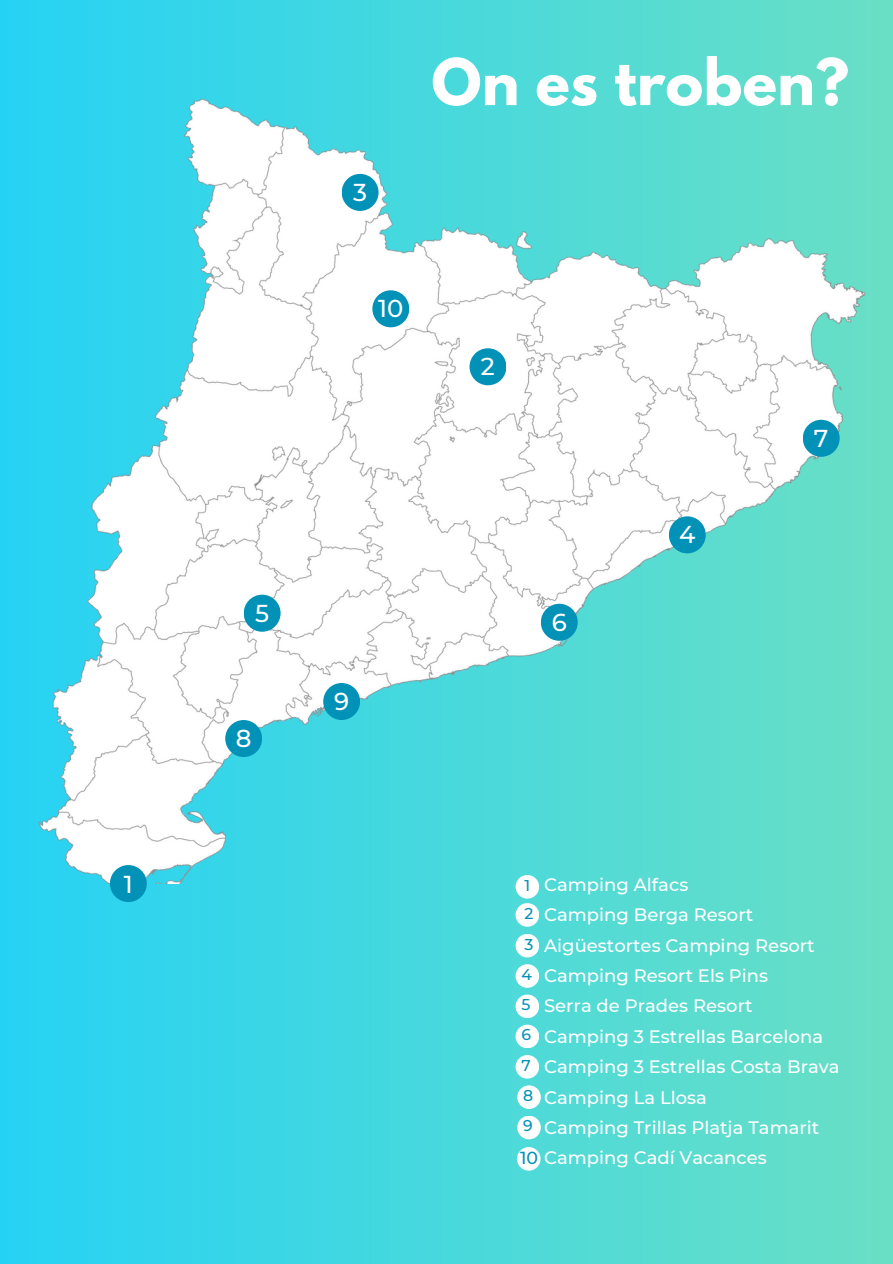
<style>
.page{position:relative;width:893px;height:1264px;background:#fff}
.page>*{position:absolute;margin:0;border:0;box-sizing:border-box;transform-origin:0 0}
.t1{font:700 57px "League Spartan";letter-spacing:.005em;color:#fff}
.t2{font:500 24.45px "Montserrat";color:#fff}
.t3{font:500 18px "Montserrat";color:#fff}
.t4{font:500 15.6px "Montserrat";color:#0292b7}
.s1{font-size:17.4px;color:#0292b7}
</style>
<div class="page">
<div style="left:0;top:0;width:892px;height:1263px;background:linear-gradient(to right,#26d2f4,#6adfc5)"></div>
<img style="left:0;top:0;width:892px;height:883px">
<div style="left:341px;top:174px;width:37px;height:37px;background:#0292b7;border-radius:50%"></div>
<div style="left:515px;top:903px;width:24px;height:23px;background:#fff;border-radius:50%"></div>
<div style="left:515px;top:875px;width:24px;height:23px;background:#fff;border-radius:50%"></div>
<div style="left:515px;top:964px;width:24px;height:23px;background:#fff;border-radius:50%"></div>
<div style="left:515px;top:933px;width:24px;height:24px;background:#fff;border-radius:50%"></div>
<div style="left:110px;top:865px;width:37px;height:37px;background:#0292b7;border-radius:50%"></div>
<div style="left:469px;top:348px;width:37px;height:37px;background:#0292b7;border-radius:50%"></div>
<div style="left:668px;top:516px;width:37px;height:37px;background:#0292b7;border-radius:50%"></div>
<div style="left:515px;top:994px;width:24px;height:24px;background:#fff;border-radius:50%"></div>
<div style="left:515px;top:1024px;width:24px;height:24px;background:#fff;border-radius:50%"></div>
<div style="left:244px;top:594px;width:36px;height:37px;background:#0292b7;border-radius:50%"></div>
<div style="left:515px;top:1055px;width:24px;height:23px;background:#fff;border-radius:50%"></div>
<div style="left:541px;top:603px;width:36px;height:37px;background:#0292b7;border-radius:50%"></div>
<div style="left:802px;top:420px;width:37px;height:37px;background:#0292b7;border-radius:50%"></div>
<div style="left:517px;top:1085px;width:23px;height:23px;background:#fff;border-radius:50%"></div>
<div style="left:225px;top:720px;width:37px;height:37px;background:#0292b7;border-radius:50%"></div>
<div style="left:517px;top:1115px;width:24px;height:24px;background:#fff;border-radius:50%"></div>
<div style="left:323px;top:683px;width:37px;height:37px;background:#0292b7;border-radius:50%"></div>
<div style="left:372px;top:290px;width:37px;height:37px;background:#0292b7;border-radius:50%"></div>
<div style="left:517px;top:1147px;width:23px;height:23px;background:#fff;border-radius:50%"></div>
<p class="t2" style="left:124px;top:869px;width:11px">1</p>
<p class="t2" style="left:255px;top:598px;width:15px">5</p>
<p class="t2" style="left:236px;top:723px;width:17px">8</p>
<p class="t2" style="left:353px;top:177px;width:15px">3</p>
<h1 class="t1" style="left:431px;top:54px;width:419px">On es troben?</h1>
<p class="t2" style="left:378px;top:293px;width:27px">10</p>
<p class="t2" style="left:481px;top:351px;width:15px">2</p>
<p class="t2" style="left:334px;top:686px;width:17px">9</p>
<p class="t2" style="left:551px;top:607px;width:17px">6</p>
<p class="t2" style="left:679px;top:519px;width:18px">4</p>
<p class="t2" style="left:813px;top:423px;width:16px">7</p>
<p class="t3" style="left:544px;top:873px;width:146px">Camping Alfacs</p>
<p class="t3" style="left:544px;top:903px;width:211px">Camping Berga Resort</p>
<p class="t3" style="left:544px;top:934px;width:272px">Aigüestortes Camping Resort</p>
<p class="t3" style="left:544px;top:964px;width:226px">Camping Resort Els Pins</p>
<p class="t3" style="left:544px;top:994px;width:210px">Serra de Prades Resort</p>
<p class="t3" style="left:544px;top:1025px;width:280px">Camping 3 Estrellas Barcelona</p>
<p class="t3" style="left:544px;top:1055px;width:297px">Camping 3 Estrellas Costa Brava</p>
<p class="t3" style="left:544px;top:1086px;width:164px">Camping La Llosa</p>
<p class="t3" style="left:544px;top:1116px;width:277px">Camping Trillas Platja Tamarit</p>
<p class="t3" style="left:520px;top:1146px;width:248px"><span class="s1">10</span> Camping Cadí Vacances</p>
<p class="t4" style="left:524px;top:876px;width:7px">1</p>
<p class="t4" style="left:524px;top:903px;width:10px">2</p>
<p class="t4" style="left:524px;top:934px;width:10px">3</p>
<p class="t4" style="left:521px;top:964px;width:12px">4</p>
<p class="t4" style="left:521px;top:995px;width:10px">5</p>
<p class="t4" style="left:521px;top:1025px;width:11px">6</p>
<p class="t4" style="left:521px;top:1055px;width:11px">7</p>
<p class="t4" style="left:523px;top:1085px;width:12px">8</p>
<p class="t4" style="left:523px;top:1116px;width:11px">9</p>
</div>
